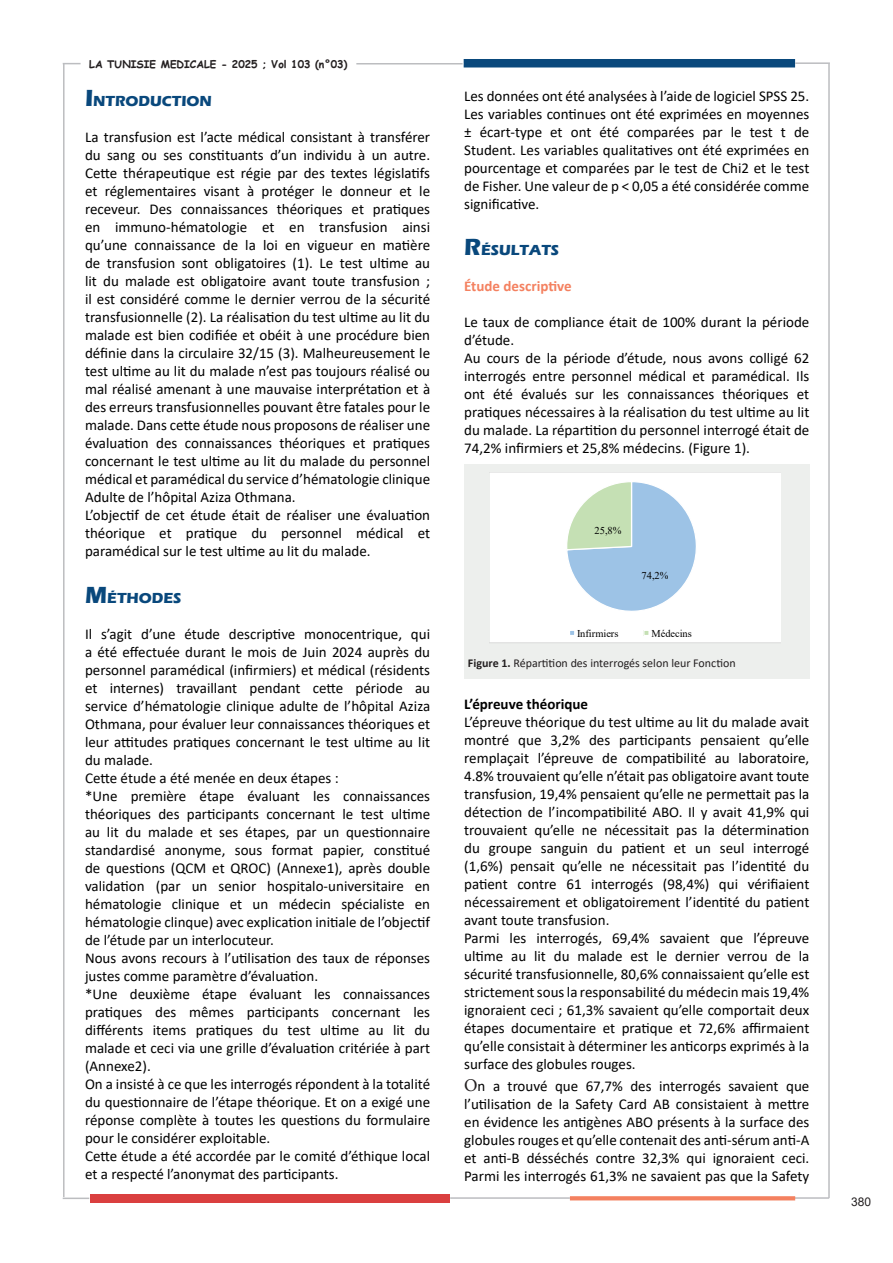
<style>
.page{position:relative;width:893px;height:1263px;background:#fff}
.page>*{position:absolute;margin:0;border:0;box-sizing:border-box;transform-origin:0 0}
.t1{font:15px/18px "Calibri";color:#000;text-align:justify}
.titre{font:700 15px "Eras ITC";color:#09487c}
.t2{font:700 15px "Calibri";color:#000}
.t3{font:700 15px "Calibri";color:#f48160}
.t4{font:12px "Calibri";color:#231f20}
.t5{font:12px "Arial";color:#231f20}
.t6{font:700 10.5px "Comic Sans MS";color:#231f20}
.t7{font:10.5px "Times New Roman";color:#000}
.s1{font-size:24px}
.s2{font-weight:700}
.s3{font-family:"Minion Pro";font-size:18px;color:#231f20}
</style>
<div class="page">
<div style="left:464px;top:59px;width:331px;height:8px;background:#09487c"></div>
<svg style="left:63px;top:63px;width:18px;height:1px"></svg>
<hr style="left:63px;top:64px;width:2px;height:1133px;background:#bcbdc0">
<hr style="left:828px;top:64px;width:2px;height:1134px;background:#bcbdc0">
<hr style="left:795px;top:62px;width:35px;height:2px;background:#bcbdc0">
<hr style="left:356px;top:63px;width:107px;height:2px;background:#bcbdc0">
<div style="left:90px;top:1194px;width:359px;height:9px;background:#da3f3f"></div>
<hr style="left:794px;top:1197px;width:35px;height:2px;background:#bcbdc0">
<svg style="left:570px;top:1196px;width:225px;height:4px"></svg>
<hr style="left:450px;top:1197px;width:120px;height:2px;background:#bcbdc0">
<hr style="left:63px;top:1197px;width:26px;height:2px;background:#bcbdc0">
<div style="left:464px;top:464px;width:346px;height:214px;background:#edefed"></div>
<svg style="left:490px;top:473px;width:291px;height:170px"></svg>
<p class="t6" style="left:89px;top:56px;width:260px">LA TUNISIE MEDICALE - 2025 ; Vol 103 (n°03)</p>
<p class="titre" style="left:85px;top:92px;width:128px"><span class="s1">I</span>NTRODUCTION</p>
<p class="t1" style="left:85px;top:128px;width:347px">La transfusion est l’acte médical consistant à transférer du sang ou ses constituants d’un individu à un autre.<br>Cette thérapeutique est régie par des textes législatifs et réglementaires visant à protéger le donneur et le receveur. Des connaissances théoriques et pratiques en immuno-hématologie et en transfusion ainsi qu’une connaissance de la loi en vigueur en matière de transfusion sont obligatoires (1). Le test ultime au lit du malade est obligatoire avant toute transfusion ; il est considéré comme le dernier verrou de la sécurité transfusionnelle (2). La réalisation du test ultime au lit du malade est bien codifiée et obéit à une procédure bien définie dans la circulaire 32/15 (3). Malheureusement le test ultime au lit du malade n’est pas toujours réalisé ou mal réalisé amenant à une mauvaise interprétation et à des erreurs transfusionnelles pouvant être fatales pour le malade. Dans cette étude nous proposons de réaliser une évaluation des connaissances théoriques et pratiques concernant le test ultime au lit du malade du personnel médical et paramédical du service d’hématologie clinique Adulte de l’hôpital Aziza Othmana.</p>
<p class="t1" style="left:85px;top:506px;width:347px">L’objectif de cet étude était de réaliser une évaluation théorique et pratique du personnel médical et paramédical sur le test ultime au lit du malade.</p>
<p class="titre" style="left:85px;top:589px;width:98px"><span class="s1">M</span>ÉTHODES</p>
<p class="t1" style="left:85px;top:624px;width:347px">Il s’agit d’une étude descriptive monocentrique, qui a été effectuée durant le mois de Juin 2024 auprès du personnel paramédical (infirmiers) et médical (résidents et internes) travaillant pendant cette période au service d’hématologie clinique adulte de l’hôpital Aziza Othmana, pour évaluer leur connaissances théoriques et leur attitudes pratiques concernant le test ultime au lit du malade.</p>
<p class="t1" style="left:85px;top:768px;width:255px">Cette étude a été menée en deux étapes :</p>
<p class="t1" style="left:85px;top:786px;width:347px">*Une première étape évaluant les connaissances théoriques des participants concernant le test ultime au lit du malade et ses étapes, par un questionnaire standardisé anonyme, sous format papier, constitué de questions (QCM et QROC) (Annexe1), après double validation (par un senior hospitalo-universitaire en hématologie clinique et un médecin spécialiste en hématologie clinque) avec explication initiale de l’objectif de l’étude par un interlocuteur.</p>
<p class="t1" style="left:85px;top:948px;width:347px">Nous avons recours à l’utilisation des taux de réponses justes comme paramètre d’évaluation.</p>
<p class="t1" style="left:85px;top:984px;width:347px">*Une deuxième étape évaluant les connaissances pratiques des mêmes participants concernant les différents items pratiques du test ultime au lit du malade et ceci via une grille d’évaluation critériée à part (Annexe2).</p>
<p class="t1" style="left:85px;top:1074px;width:347px">On a insisté à ce que les interrogés répondent à la totalité du questionnaire de l’étape théorique. Et on a exigé une réponse complète à toutes les questions du formulaire pour le considérer exploitable.</p>
<p class="t1" style="left:85px;top:1146px;width:347px">Cette étude a été accordée par le comité d’éthique local et a respecté l’anonymat des participants.</p>
<p class="t1" style="left:464px;top:86px;width:347px">Les données ont été analysées à l’aide de logiciel SPSS 25.<br>Les variables continues ont été exprimées en moyennes ± écart-type et ont été comparées par le test t de Student. Les variables qualitatives ont été exprimées en pourcentage et comparées par le test de Chi2 et le test de Fisher. Une valeur de p &lt; 0,05 a été considérée comme significative.</p>
<p class="titre" style="left:464px;top:242px;width:96px"><span class="s1">R</span>ÉSULTATS</p>
<p class="t3" style="left:464px;top:276px;width:109px">Étude descriptive</p>
<p class="t1" style="left:464px;top:313px;width:347px">Le taux de compliance était de 100% durant la période d’étude.</p>
<p class="t1" style="left:464px;top:349px;width:347px">Au cours de la période d’étude, nous avons colligé 62 interrogés entre personnel médical et paramédical. Ils ont été évalués sur les connaissances théoriques et pratiques nécessaires à la réalisation du test ultime au lit du malade. La répartition du personnel interrogé était de 74,2% infirmiers et 25,8% médecins. (Figure 1).</p>
<p class="t7" style="left:595px;top:523px;width:28px">25,8%</p>
<p class="t7" style="left:642px;top:568px;width:28px">74,2%</p>
<p class="t7" style="left:577px;top:626px;width:43px">Infirmiers</p>
<p class="t7" style="left:651px;top:626px;width:42px">Médecins</p>
<p class="t4" style="left:468px;top:655px;width:269px"><span class="s2">Figure 1.</span> Répartition des interrogés selon leur Fonction</p>
<p class="t2" style="left:464px;top:693px;width:125px">L’épreuve théorique</p>
<p class="t1" style="left:464px;top:713px;width:347px">L’épreuve théorique du test ultime au lit du malade avait montré que 3,2% des participants pensaient qu’elle remplaçait l’épreuve de compatibilité au laboratoire, 4.8% trouvaient qu’elle n’était pas obligatoire avant toute transfusion, 19,4% pensaient qu’elle ne permettait pas la détection de l’incompatibilité ABO. Il y avait 41,9% qui trouvaient qu’elle ne nécessitait pas la détermination du groupe sanguin du patient et un seul interrogé (1,6%) pensait qu’elle ne nécessitait pas l’identité du patient contre 61 interrogés (98,4%) qui vérifiaient nécessairement et obligatoirement l’identité du patient avant toute transfusion.</p>
<p class="t1" style="left:464px;top:929px;width:347px">Parmi les interrogés, 69,4% savaient que l’épreuve ultime au lit du malade est le dernier verrou de la sécurité transfusionnelle, 80,6% connaissaient qu’elle est strictement sous la responsabilité du médecin mais 19,4% ignoraient ceci ; 61,3% savaient qu’elle comportait deux étapes documentaire et pratique et 72,6% affirmaient qu’elle consistait à déterminer les anticorps exprimés à la surface des globules rouges.</p>
<p class="t1" style="left:464px;top:1076px;width:347px"><span class="s3">O</span>n a trouvé que 67,7% des interrogés savaient que l’utilisation de la Safety Card AB consistaient à mettre en évidence les antigènes ABO présents à la surface des globules rouges et qu’elle contenait des anti-sérum anti-A et anti-B désséchés contre 32,3% qui ignoraient ceci.<br>Parmi les interrogés 61,3% ne savaient pas que la Safety</p>
<p class="t5" style="left:851px;top:1194px;width:22px">380</p>
</div>
